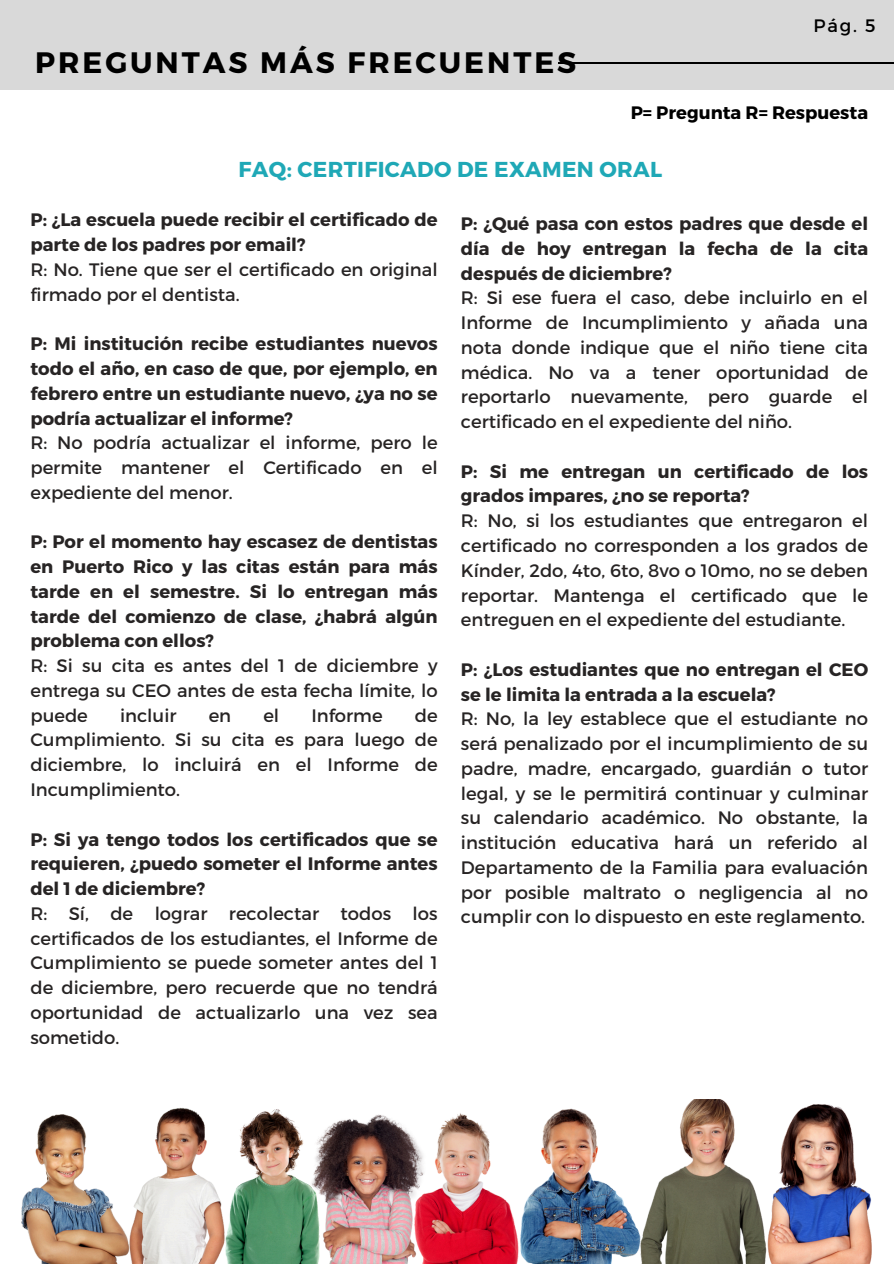
<style>
.page{position:relative;width:894px;height:1264px;background:#fff}
.page>*{position:absolute;margin:0;border:0;box-sizing:border-box;transform-origin:0 0}
.t1{font:700 29.55px "Montserrat";letter-spacing:.1em;color:#000}
.t2{font:700 21.6px "Montserrat";letter-spacing:.015em;color:#1fa8b6}
.t3{font:18px/24.8px "Montserrat";color:#272424;text-align:justify}
.t4{font:700 18px/24.8px "Montserrat";color:#272424;text-align:justify}
.t5{font:700 18px "Montserrat";color:#000}
.t6{font:18px "Montserrat";color:#000}
</style>
<div class="page">
<div style="left:0;top:0;width:893px;height:89px;background:#d9d9d9"></div>
<hr style="left:558px;top:63px;width:335px;height:1px;background:#000">
<img style="left:22px;top:1099px;width:849px;height:164px">
<p class="t1" style="left:35px;top:43px;width:542px">PREGUNTAS MÁS FRECUENTES</p>
<h1 class="t6" style="left:813px;top:13px;width:64px">Pág. 5</h1>
<p class="t5" style="left:630px;top:101px;width:239px">P= Pregunta R= Respuesta</p>
<p class="t2" style="left:238px;top:156px;width:425px">FAQ: CERTIFICADO DE EXAMEN ORAL</p>
<h2 class="t4" style="left:30px;top:207px;width:408px">P: ¿La escuela puede recibir el certificado de parte de los padres por email?</h2>
<p class="t3" style="left:30px;top:256px;width:408px">R: No. Tiene que ser el certificado en original firmado por el dentista.</p>
<p class="t4" style="left:30px;top:330px;width:408px">P: Mi institución recibe estudiantes nuevos todo el año, en caso de que, por ejemplo, en febrero entre un estudiante nuevo, ¿ya no se podría actualizar el informe?</p>
<p class="t3" style="left:30px;top:429px;width:408px">R: No podría actualizar el informe, pero le permite mantener el Certificado en el expediente del menor.</p>
<p class="t4" style="left:30px;top:528px;width:408px">P: Por el momento hay escasez de dentistas en Puerto Rico y las citas están para más tarde en el semestre. Si lo entregan más tarde del comienzo de clase, ¿habrá algún problema con ellos?</p>
<p class="t3" style="left:30px;top:652px;width:408px">R: Si su cita es antes del 1 de diciembre y entrega su CEO antes de esta fecha límite, lo puede</p>
<p class="t3" style="left:120px;top:702px;width:58px">incluir</p>
<p class="t3" style="left:209px;top:702px;width:24px">en</p>
<p class="t3" style="left:263px;top:702px;width:17px">el</p>
<p class="t3" style="left:311px;top:702px;width:73px">Informe</p>
<p class="t3" style="left:30px;top:702px;width:408px;text-indent:384px">de Cumplimiento. Si su cita es para luego de diciembre, lo incluirá en el Informe de Incumplimiento.</p>
<p class="t4" style="left:30px;top:825px;width:408px">P: Si ya tengo todos los certificados que se requieren, ¿puedo someter el Informe antes del 1 de diciembre?</p>
<p class="t3" style="left:30px;top:900px;width:408px">R: Sí, de lograr recolectar todos los certificados de los estudiantes, el Informe de Cumplimiento se puede someter antes del 1 de diciembre, pero recuerde que no tendrá oportunidad de actualizarlo una vez sea sometido.</p>
<p class="t4" style="left:461px;top:210px;width:408px">P: ¿Qué pasa con estos padres que desde el día de hoy entregan la fecha de la cita después de diciembre?</p>
<p class="t3" style="left:461px;top:285px;width:408px">R: Si ese fuera el caso, debe incluirlo en el Informe de Incumplimiento y añada una nota donde indique que el niño tiene cita médica. No va a tener oportunidad de reportarlo nuevamente, pero guarde el certificado en el expediente del niño.</p>
<p class="t4" style="left:461px;top:458px;width:408px">P: Si me entregan un certificado de los grados impares, ¿no se reporta?</p>
<p class="t3" style="left:461px;top:507px;width:408px">R: No, si los estudiantes que entregaron el certificado no corresponden a los grados de Kínder, 2do, 4to, 6to, 8vo o 10mo, no se deben reportar. Mantenga el certificado que le entreguen en el expediente del estudiante.</p>
<p class="t4" style="left:461px;top:656px;width:408px">P: ¿Los estudiantes que no entregan el CEO se le limita la entrada a la escuela?</p>
<p class="t3" style="left:461px;top:705px;width:408px">R: No, la ley establece que el estudiante no será penalizado por el incumplimiento de su padre, madre, encargado, guardián o tutor legal, y se le permitirá continuar y culminar su calendario académico. No obstante, la institución educativa hará un referido al Departamento de la Familia para evaluación por posible maltrato o negligencia al no cumplir con lo dispuesto en este reglamento.</p>
</div>
